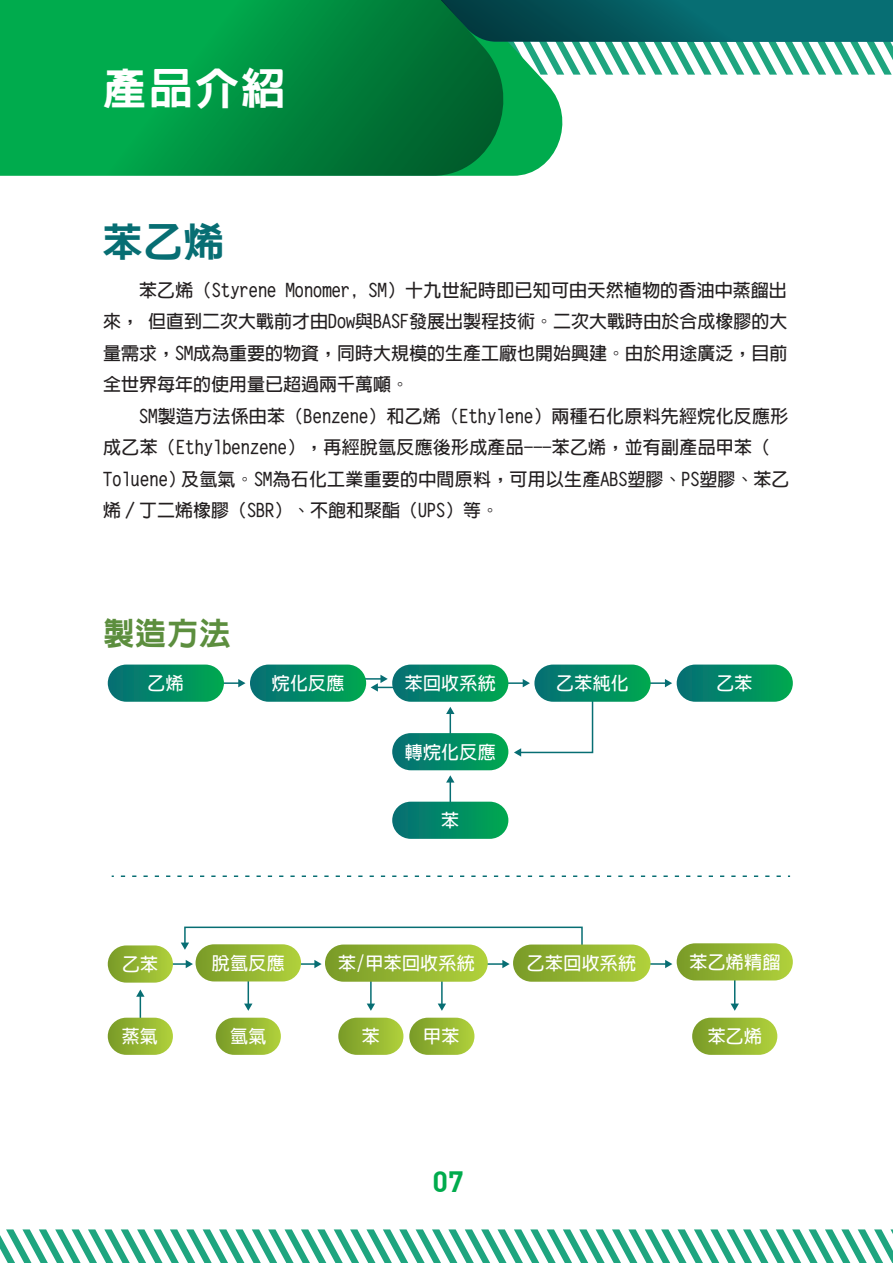
<style>
.page{position:relative;width:893px;height:1263px;background:#fff}
.page>*{position:absolute;margin:0;border:0;box-sizing:border-box;transform-origin:0 0}
.t1{font:800 43.8px "AR Hei B5";color:#fff}
.t2{font:800 40.35px "AR Hei B5";color:#076e73}
.t3{font:800 31.5px "AR Hei B5";color:#5c8e3e}
.t4{font:28.8px "DIN Bold";color:#00ab4d}
.t5{font:700 18px/31.5px "AR Hei B5";letter-spacing:.015em;color:#231f20;text-align:justify}
.t6{font:700 18px "AR Hei B5";letter-spacing:.015em;color:#fff}
</style>
<div class="page">
<svg style="left:0;top:1229px;width:893px;height:34px"></svg>
<svg style="left:503px;top:75px;width:60px;height:101px;fill:#00ab4d"></svg>
<svg style="left:503px;top:0;width:390px;height:75px"></svg>
<svg style="left:0;top:0;width:503px;height:176px;background:#008f41"></svg>
<hr style="left:140px;top:995px;width:1px;height:33px;background:#076e73">
<svg style="left:136px;top:989px;width:9px;height:8px"></svg>
<svg style="left:244px;top:981px;width:8px;height:30px"></svg>
<hr style="left:370px;top:978px;width:2px;height:27px;background:#076e73">
<svg style="left:367px;top:1003px;width:8px;height:8px"></svg>
<hr style="left:441px;top:978px;width:2px;height:27px;background:#076e73">
<svg style="left:438px;top:1003px;width:8px;height:8px"></svg>
<svg style="left:731px;top:980px;width:8px;height:31px"></svg>
<svg style="left:651px;top:960px;width:21px;height:8px"></svg>
<svg style="left:488px;top:960px;width:22px;height:8px"></svg>
<svg style="left:300px;top:960px;width:22px;height:8px"></svg>
<svg style="left:173px;top:960px;width:20px;height:8px"></svg>
<svg style="left:446px;top:775px;width:8px;height:27px"></svg>
<svg style="left:446px;top:707px;width:8px;height:26px"></svg>
<svg style="left:651px;top:679px;width:21px;height:8px"></svg>
<svg style="left:514px;top:702px;width:80px;height:55px"></svg>
<hr style="left:504px;top:682px;width:20px;height:2px;background:#076e73">
<svg style="left:523px;top:679px;width:7px;height:8px"></svg>
<hr style="left:362px;top:678px;width:20px;height:2px;background:#076e73">
<svg style="left:371px;top:675px;width:22px;height:17px"></svg>
<hr style="left:218px;top:682px;width:21px;height:2px;background:#076e73">
<svg style="left:238px;top:679px;width:7px;height:8px"></svg>
<svg style="left:181px;top:926px;width:402px;height:24px"></svg>
<div style="left:108px;top:664px;width:116px;height:38px;background:linear-gradient(to right,#066e76,#03a954);border-radius:19px"></div>
<div style="left:250px;top:664px;width:116px;height:38px;background:linear-gradient(to right,#087078,#00a852);border-radius:19px"></div>
<div style="left:392px;top:664px;width:116px;height:38px;background:linear-gradient(to right,#0a7179,#00a651);border-radius:19px"></div>
<div style="left:392px;top:733px;width:116px;height:37px;background:linear-gradient(to right,#086f78,#00a650);border-radius:19px"></div>
<div style="left:534px;top:664px;width:117px;height:38px;background:linear-gradient(to right,#097079,#02a953);border-radius:19px"></div>
<div style="left:677px;top:664px;width:116px;height:38px;background:linear-gradient(to right,#056e76,#04a954);border-radius:19px"></div>
<div style="left:108px;top:945px;width:65px;height:38px;background:linear-gradient(to right,#7a9c29,#b1d140);border-radius:19px"></div>
<div style="left:108px;top:1018px;width:65px;height:37px;background:linear-gradient(to right,#799b28,#b1d13e);border-radius:19px"></div>
<div style="left:216px;top:1018px;width:65px;height:37px;background:linear-gradient(to right,#799b28,#b1d13f);border-radius:19px"></div>
<div style="left:692px;top:1018px;width:85px;height:37px;background:linear-gradient(to right,#7b9c2b,#afd03b);border-radius:19px"></div>
<div style="left:338px;top:1018px;width:65px;height:37px;background:linear-gradient(to right,#7c9d2d,#aecf39);border-radius:19px"></div>
<div style="left:409px;top:1018px;width:65px;height:37px;background:linear-gradient(to right,#7c9d2d,#aecf39);border-radius:19px"></div>
<div style="left:196px;top:944px;width:105px;height:37px;background:linear-gradient(to right,#799b28,#b1d13d);border-radius:19px"></div>
<div style="left:325px;top:944px;width:163px;height:38px;background:linear-gradient(to right,#7a9b29,#b1d13e);border-radius:19px"></div>
<div style="left:513px;top:944px;width:138px;height:38px;background:linear-gradient(to right,#799b28,#b2d140);border-radius:19px"></div>
<div style="left:677px;top:943px;width:116px;height:37px;background:linear-gradient(to right,#799b28,#b0d13d);border-radius:19px"></div>
<div style="left:392px;top:802px;width:116px;height:37px;background:linear-gradient(to right,#086f78,#00a650);border-radius:19px"></div>
<svg style="left:121px;top:875px;width:669px;height:2px"></svg>
<h1 class="t1" style="left:103px;top:66px;width:183px">產品介紹</h1>
<h2 class="t2" style="left:102px;top:221px;width:124px">苯乙烯</h2>
<p class="t5" style="left:103px;top:274px;width:686px;text-indent:36px">苯乙烯（Styrene Monomer, SM）十九世紀時即已知可由天然植物的香油中蒸餾出來， 但直到二次大戰前才由Dow與BASF發展出製程技術。二次大戰時由於合成橡膠的大量需求，SM成為重要的物資，同時大規模的生產工廠也開始興建。由於用途廣泛，目前全世界每年的使用量已超過兩千萬噸。　　</p>
<p class="t5" style="left:103px;top:400px;width:688px;text-align:left;text-indent:36px">SM製造方法係由苯（Benzene）和乙烯（Ethylene）兩種石化原料先經烷化反應形成乙苯（Ethylbenzene），再經脫氫反應後形成產品---苯乙烯，並有副產品甲苯（Toluene）及氫氣。SM為石化工業重要的中間原料，可用以生產ABS塑膠、PS塑膠、苯乙烯／丁二烯橡膠（SBR）、不飽和聚酯（UPS）等。</p>
<h3 class="t3" style="left:103px;top:617px;width:129px">製造方法</h3>
<p class="t6" style="left:148px;top:674px;width:38px">乙烯</p>
<p class="t6" style="left:556px;top:674px;width:74px">乙苯純化</p>
<p class="t6" style="left:716px;top:674px;width:38px">乙苯</p>
<p class="t6" style="left:272px;top:674px;width:74px">烷化反應</p>
<p class="t6" style="left:405px;top:674px;width:92px">苯回收系統</p>
<p class="t6" style="left:405px;top:743px;width:92px">轉烷化反應</p>
<p class="t6" style="left:122px;top:955px;width:38px">乙苯</p>
<p class="t6" style="left:441px;top:811px;width:19px">苯</p>
<p class="t6" style="left:212px;top:954px;width:74px">脫氫反應</p>
<p class="t6" style="left:338px;top:954px;width:138px">苯/甲苯回收系統</p>
<p class="t6" style="left:527px;top:954px;width:111px">乙苯回收系統</p>
<p class="t6" style="left:689px;top:953px;width:92px">苯乙烯精餾</p>
<p class="t6" style="left:122px;top:1027px;width:38px">蒸氣</p>
<p class="t6" style="left:230px;top:1027px;width:38px">氫氣</p>
<p class="t6" style="left:362px;top:1027px;width:19px">苯</p>
<p class="t6" style="left:423px;top:1027px;width:38px">甲苯</p>
<p class="t6" style="left:708px;top:1027px;width:56px">苯乙烯</p>
<h3 class="t4" style="left:432px;top:1162px;width:33px">07</h3>
</div>
